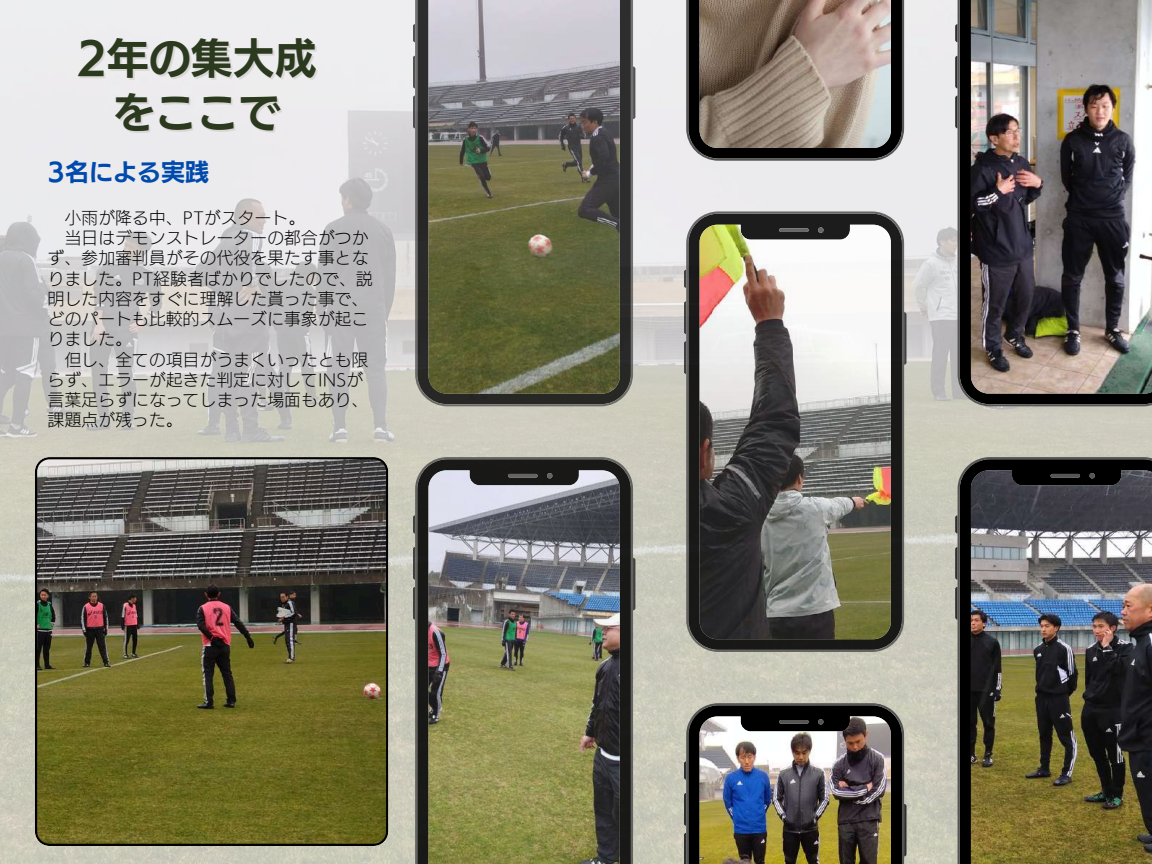
<style>
.page{position:relative;width:1152px;height:864px;background:#fff}
.page>*{position:absolute;margin:0;border:0;box-sizing:border-box;transform-origin:0 0}
.t1{font:42px/55.8px "Canva UD Kakugo Large Pr 6 N B";color:#2b391f;text-align:center}
.t2{font:24px "Canva UD Kakugo Large Pr 6 N B";color:#004aad}
.t3{font:16.5px "UD Kakugo Large Pr 6 N L";letter-spacing:.025em;color:#000}
.s1{color:rgb(193 184 180/.4)}
</style>
<div class="page">
<img style="left:0;top:0;width:1152px;height:864px">
<img style="left:35px;top:457px;width:353px;height:389px">
<svg style="left:684px;top:270px;width:2px;height:18px"></svg>
<svg style="left:684px;top:301px;width:2px;height:33px"></svg>
<svg style="left:684px;top:341px;width:2px;height:33px"></svg>
<svg style="left:904px;top:312px;width:3px;height:53px"></svg>
<svg style="left:686px;top:211px;width:218px;height:441px"></svg>
<svg style="left:955px;top:515px;width:3px;height:19px"></svg>
<svg style="left:955px;top:547px;width:3px;height:33px"></svg>
<svg style="left:955px;top:587px;width:3px;height:33px"></svg>
<img style="left:958px;top:457px;width:194px;height:407px">
<svg style="left:413px;top:515px;width:2px;height:19px"></svg>
<svg style="left:413px;top:547px;width:2px;height:33px"></svg>
<svg style="left:413px;top:587px;width:2px;height:33px"></svg>
<svg style="left:633px;top:558px;width:2px;height:52px"></svg>
<img style="left:415px;top:457px;width:218px;height:407px">
<svg style="left:684px;top:761px;width:2px;height:19px"></svg>
<svg style="left:684px;top:793px;width:2px;height:33px"></svg>
<svg style="left:684px;top:833px;width:2px;height:31px"></svg>
<svg style="left:904px;top:804px;width:3px;height:52px"></svg>
<img style="left:686px;top:703px;width:218px;height:161px">
<svg style="left:686px;top:0;width:218px;height:161px;background:#83756b"></svg>
<svg style="left:955px;top:24px;width:3px;height:18px"></svg>
<svg style="left:955px;top:56px;width:3px;height:32px"></svg>
<svg style="left:955px;top:96px;width:3px;height:32px"></svg>
<img style="left:958px;top:0;width:194px;height:406px">
<svg style="left:413px;top:24px;width:2px;height:18px"></svg>
<svg style="left:413px;top:56px;width:2px;height:32px"></svg>
<svg style="left:413px;top:96px;width:2px;height:32px"></svg>
<svg style="left:633px;top:67px;width:2px;height:52px"></svg>
<svg style="left:415px;top:0;width:218px;height:406px;background:#71715f"></svg>
<h1 class="t1" style="left:77px;top:30px;width:242px">2年の集<span class="s1">大</span>成<span class="s1">をここで</span></h1>
<h2 class="t2" style="left:48px;top:160px;width:163px">3名による実践</h2>
<p class="t3" style="left:65px;top:209px;width:242px">小雨が降る中、PTがスタート。</p>
<p class="t3" style="left:65px;top:230px;width:305px">当日はデモンストレーターの都合がつか</p>
<p class="t3" style="left:48px;top:250px;width:322px">ず、参加審判員がその代役を果たす事とな</p>
<p class="t3" style="left:48px;top:270px;width:326px">りました。PT経験者ばかりでしたので、説</p>
<p class="t3" style="left:48px;top:290px;width:322px">明した内容をすぐに理解した貰った事で、</p>
<p class="t3" style="left:48px;top:311px;width:322px">どのパートも比較的スムーズに事象が起こ</p>
<p class="t3" style="left:48px;top:331px;width:86px">りました。</p>
<p class="t3" style="left:65px;top:351px;width:305px">但し、全ての項目がうまくいったとも限</p>
<p class="t3" style="left:48px;top:371px;width:317px">らず、エラーが起きた判定に対してINSが</p>
<p class="t3" style="left:48px;top:392px;width:322px">言葉足らずになってしまった場面もあり、</p>
<p class="t3" style="left:48px;top:412px;width:136px">課題点が残った。</p>
</div>
